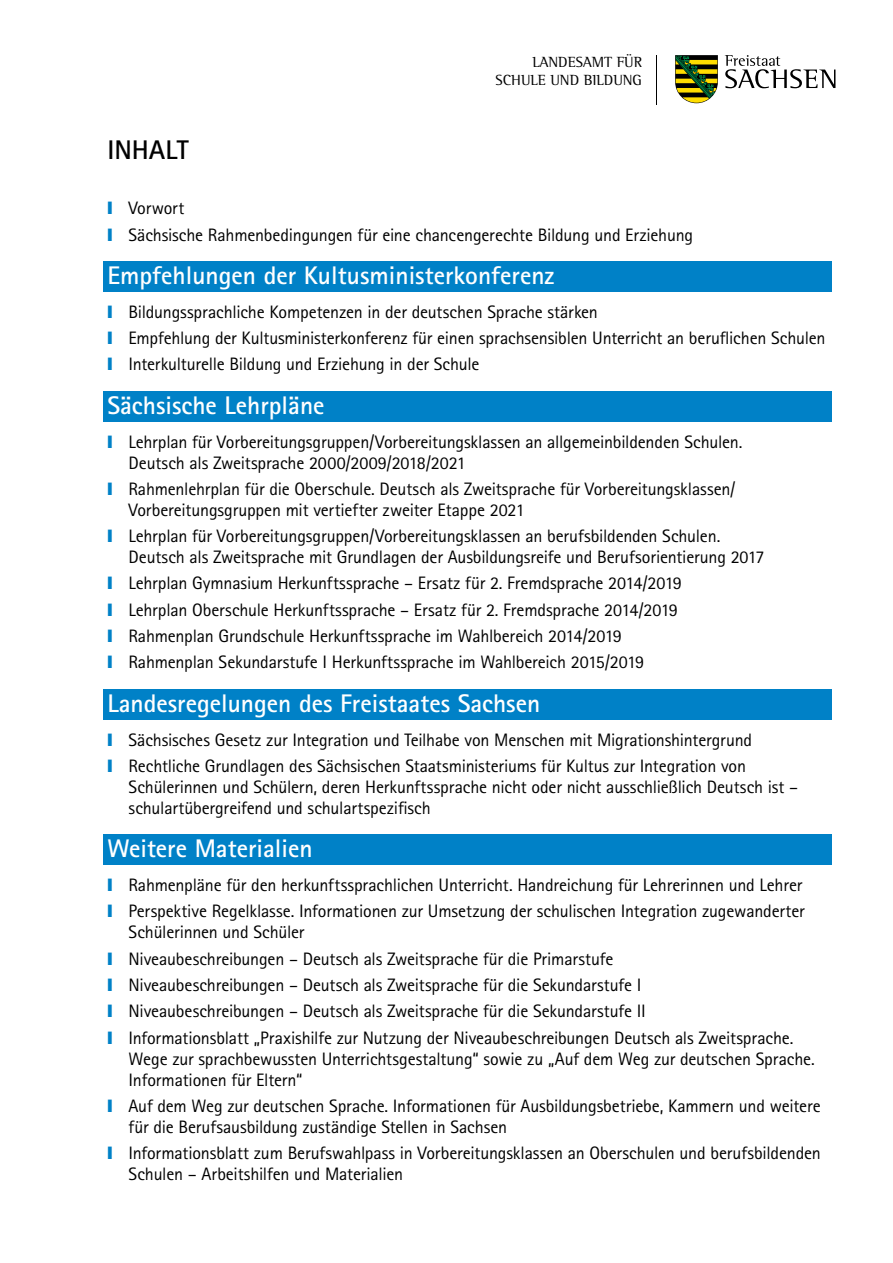
<style>
.page{position:relative;width:893px;height:1263px;background:#fff}
.page>*{position:absolute;margin:0;border:0;box-sizing:border-box;transform-origin:0 0}
.t1{font:700 27px "Rotis Sans Serif Std";color:#000}
.t2{font:700 25.5px "Rotis Sans Serif Std";color:#fff}
.t3{font:18px/21px "Rotis Sans Serif Std";letter-spacing:-.01em;color:#000}
.t4{font:15.15px/18.1px "Rotis Semi Serif Std";color:#000;text-align:right}
.s1{color:#0081c7}
</style>
<div class="page">
<svg style="left:725px;top:55px;width:110px;height:33px"></svg>
<svg style="left:675px;top:55px;width:43px;height:48px"></svg>
<hr style="left:657px;top:55px;width:1px;height:49px;background:#000">
<div style="left:103px;top:261px;width:728px;height:31px;background:#0081c7"></div>
<div style="left:103px;top:391px;width:728px;height:31px;background:#0081c7"></div>
<div style="left:103px;top:689px;width:728px;height:31px;background:#0081c7"></div>
<div style="left:103px;top:834px;width:728px;height:31px;background:#0081c7"></div>
<h1 class="t1" style="left:107px;top:133px;width:83px">INHALT</h1>
<p class="t4" style="left:496px;top:52px;width:148px">LANDESAMT FÜR<br>SCHULE UND BILDUNG</p>
<p class="t3" style="left:107px;top:197px;width:79px"><span class="s1">❙</span> Vorwort</p>
<p class="t3" style="left:107px;top:224px;width:587px"><span class="s1">❙</span> Sächsische Rahmenbedingungen für eine chancengerechte Bildung und Erziehung</p>
<h2 class="t2" style="left:107px;top:259px;width:449px">Empfehlungen der Kultusministerkonferenz</h2>
<p class="t3" style="left:107px;top:301px;width:492px"><span class="s1">❙</span> Bildungssprachliche Kompetenzen in der deutschen Sprache stärken</p>
<p class="t3" style="left:107px;top:327px;width:720px"><span class="s1">❙</span> Empfehlung der Kultusministerkonferenz für einen sprachsensiblen Unterricht an beruflichen Schulen</p>
<p class="t3" style="left:107px;top:354px;width:374px"><span class="s1">❙</span> Interkulturelle Bildung und Erziehung in der Schule</p>
<h2 class="t2" style="left:107px;top:389px;width:219px">Sächsische Lehrpläne</h2>
<p class="t3" style="left:129px;top:431px;width:615px;text-indent:-21px"><span class="s1">❙</span> Lehrplan für Vorbereitungsgruppen/Vorbereitungsklassen an allgemeinbildenden Schulen.<br>Deutsch als Zweitsprache 2000/2009/2018/2021</p>
<p class="t3" style="left:129px;top:478px;width:608px;text-indent:-21px"><span class="s1">❙</span> Rahmenlehrplan für die Oberschule. Deutsch als Zweitsprache für Vorbereitungsklassen/<br>Vorbereitungsgruppen mit vertiefter zweiter Etappe 2021</p>
<p class="t3" style="left:129px;top:525px;width:637px;text-indent:-21px"><span class="s1">❙</span> Lehrplan für Vorbereitungsgruppen/Vorbereitungsklassen an berufsbildenden Schulen.<br>Deutsch als Zweitsprache mit Grundlagen der Ausbildungsreife und Berufsorientierung 2017</p>
<p class="t3" style="left:107px;top:573px;width:576px"><span class="s1">❙</span> Lehrplan Gymnasium Herkunftssprache – Ersatz für 2. Fremdsprache 2014/2019</p>
<p class="t3" style="left:107px;top:599px;width:572px"><span class="s1">❙</span> Lehrplan Oberschule Herkunftssprache – Ersatz für 2. Fremdsprache 2014/2019</p>
<p class="t3" style="left:107px;top:625px;width:516px"><span class="s1">❙</span> Rahmenplan Grundschule Herkunftssprache im Wahlbereich 2014/2019</p>
<p class="t3" style="left:107px;top:652px;width:538px"><span class="s1">❙</span> Rahmenplan Sekundarstufe I Herkunftssprache im Wahlbereich 2015/2019</p>
<h2 class="t2" style="left:107px;top:687px;width:434px">Landesregelungen des Freistaates Sachsen</h2>
<p class="t3" style="left:107px;top:729px;width:646px"><span class="s1">❙</span> Sächsisches Gesetz zur Integration und Teilhabe von Menschen mit Migrationshintergrund</p>
<p class="t3" style="left:129px;top:755px;width:671px;text-indent:-21px"><span class="s1">❙</span> Rechtliche Grundlagen des Sächsischen Staatsministeriums für Kultus zur Integration von<br>Schülerinnen und Schülern, deren Herkunftssprache nicht oder nicht ausschließlich Deutsch ist – schulartübergreifend und schulartspezifisch</p>
<h2 class="t2" style="left:107px;top:832px;width:207px">Weitere Materialien</h2>
<p class="t3" style="left:107px;top:874px;width:697px"><span class="s1">❙</span> Rahmenpläne für den herkunftssprachlichen Unterricht. Handreichung für Lehrerinnen und Lehrer</p>
<p class="t3" style="left:129px;top:901px;width:678px;text-indent:-21px"><span class="s1">❙</span> Perspektive Regelklasse. Informationen zur Umsetzung der schulischen Integration zugewanderter<br>Schülerinnen und Schüler</p>
<p class="t3" style="left:107px;top:948px;width:508px"><span class="s1">❙</span> Niveaubeschreibungen – Deutsch als Zweitsprache für die Primarstufe</p>
<p class="t3" style="left:107px;top:974px;width:536px"><span class="s1">❙</span> Niveaubeschreibungen – Deutsch als Zweitsprache für die Sekundarstufe I</p>
<p class="t3" style="left:107px;top:1000px;width:540px"><span class="s1">❙</span> Niveaubeschreibungen – Deutsch als Zweitsprache für die Sekundarstufe II</p>
<p class="t3" style="left:129px;top:1027px;width:688px;text-indent:-21px"><span class="s1">❙</span> Informationsblatt „Praxishilfe zur Nutzung der Niveaubeschreibungen Deutsch als Zweitsprache.<br>Wege zur sprachbewussten Unterrichtsgestaltung“ sowie zu „Auf dem Weg zur deutschen Sprache.<br>Informationen für Eltern“</p>
<p class="t3" style="left:129px;top:1095px;width:694px;text-indent:-21px"><span class="s1">❙</span> Auf dem Weg zur deutschen Sprache. Informationen für Ausbildungsbetriebe, Kammern und weitere für die Berufsausbildung zuständige Stellen in Sachsen</p>
<p class="t3" style="left:129px;top:1142px;width:694px;text-indent:-21px"><span class="s1">❙</span> Informationsblatt zum Berufswahlpass in Vorbereitungsklassen an Oberschulen und berufsbildenden<br>Schulen – Arbeitshilfen und Materialien</p>
</div>
